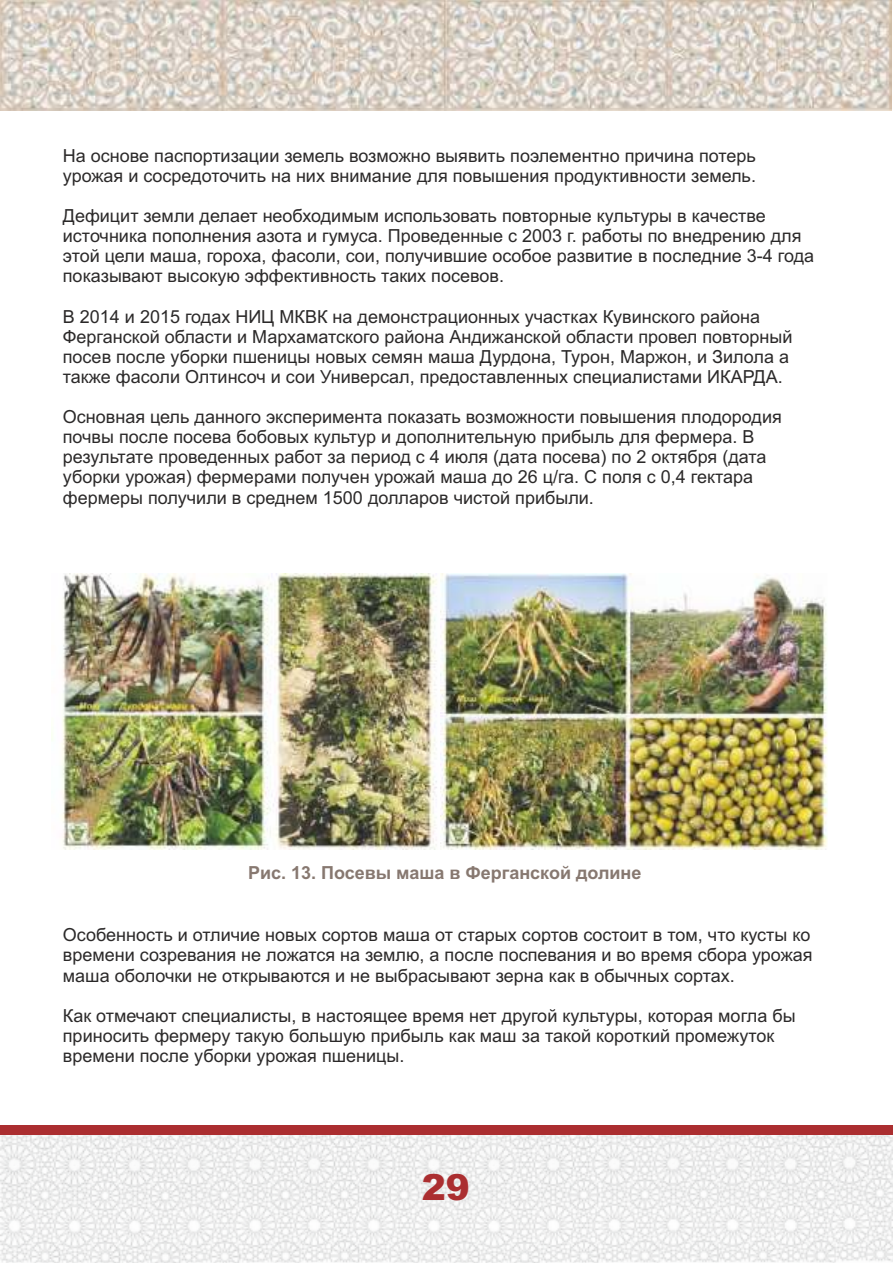
<style>
.page{position:relative;width:893px;height:1263px;background:#fff}
.page>*{position:absolute;margin:0;border:0;box-sizing:border-box;transform-origin:0 0}
.t1{font:900 36px "Arial";color:#ab2e30}
.t2{font:18px/20.1px "Arial";color:#2b2929}
.t3{font:700 18px "Arial";color:#877870}
</style>
<div class="page">
<img style="left:0;top:1134px;width:893px;height:129px">
<div style="left:0;top:1125px;width:893px;height:9px;background:#ab2e30"></div>
<img style="left:51px;top:573px;width:393px;height:277px">
<img style="left:440px;top:574px;width:387px;height:276px">
<img style="left:0;top:0;width:892px;height:111px">
<p class="t2" style="left:63px;top:147px;width:695px">На основе паспортизации земель возможно выявить поэлементно причина потерь урожая и сосредоточить на них внимание для повышения продуктивности земель.</p>
<p class="t2" style="left:63px;top:207px;width:753px">Дефицит земли делает необходимым использовать повторные культуры в качестве источника пополнения азота и гумуса. Проведенные с 2003 г. работы по внедрению для этой цели маша, гороха, фасоли, сои, получившие особое развитие в последние 3-4 года показывают высокую эффективность таких посевов.</p>
<p class="t2" style="left:63px;top:308px;width:731px">В 2014 и 2015 годах НИЦ МКВК на демонстрационных участках Кувинского района Ферганской области и Мархаматского района Андижанской области провел повторный посев после уборки пшеницы новых семян маша Дурдона, Турон, Маржон, и Зилола а также фасоли Олтинсоч и сои Универсал, предоставленных специалистами ИКАРДА.</p>
<p class="t2" style="left:63px;top:408px;width:720px">Основная цель данного эксперимента показать возможности повышения плодородия почвы после посева бобовых культур и дополнительную прибыль для фермера. В результате проведенных работ за период с 4 июля (дата посева) по 2 октября (дата уборки урожая) фермерами получен урожай маша до 26 ц/га. С поля с 0,4 гектара фермеры получили в среднем 1500 долларов чистой прибыли.</p>
<p class="t3" style="left:248px;top:865px;width:395px">Рис. 13. Посевы маша в Ферганской долине</p>
<p class="t2" style="left:63px;top:926px;width:751px;text-align:justify">Особенность и отличие новых сортов маша от старых сортов состоит в том, что кусты ко времени созревания не ложатся на землю, а после поспевания и во время сбора урожая маша оболочки не открываются и не выбрасывают зерна как в обычных сортах.</p>
<p class="t2" style="left:63px;top:1007px;width:734px">Как отмечают специалисты, в настоящее время нет другой культуры, которая могла бы приносить фермеру такую большую прибыль как маш за такой короткий промежуток времени после уборки урожая пшеницы.</p>
<h1 class="t1" style="left:422px;top:1174px;width:50px">29</h1>
</div>
